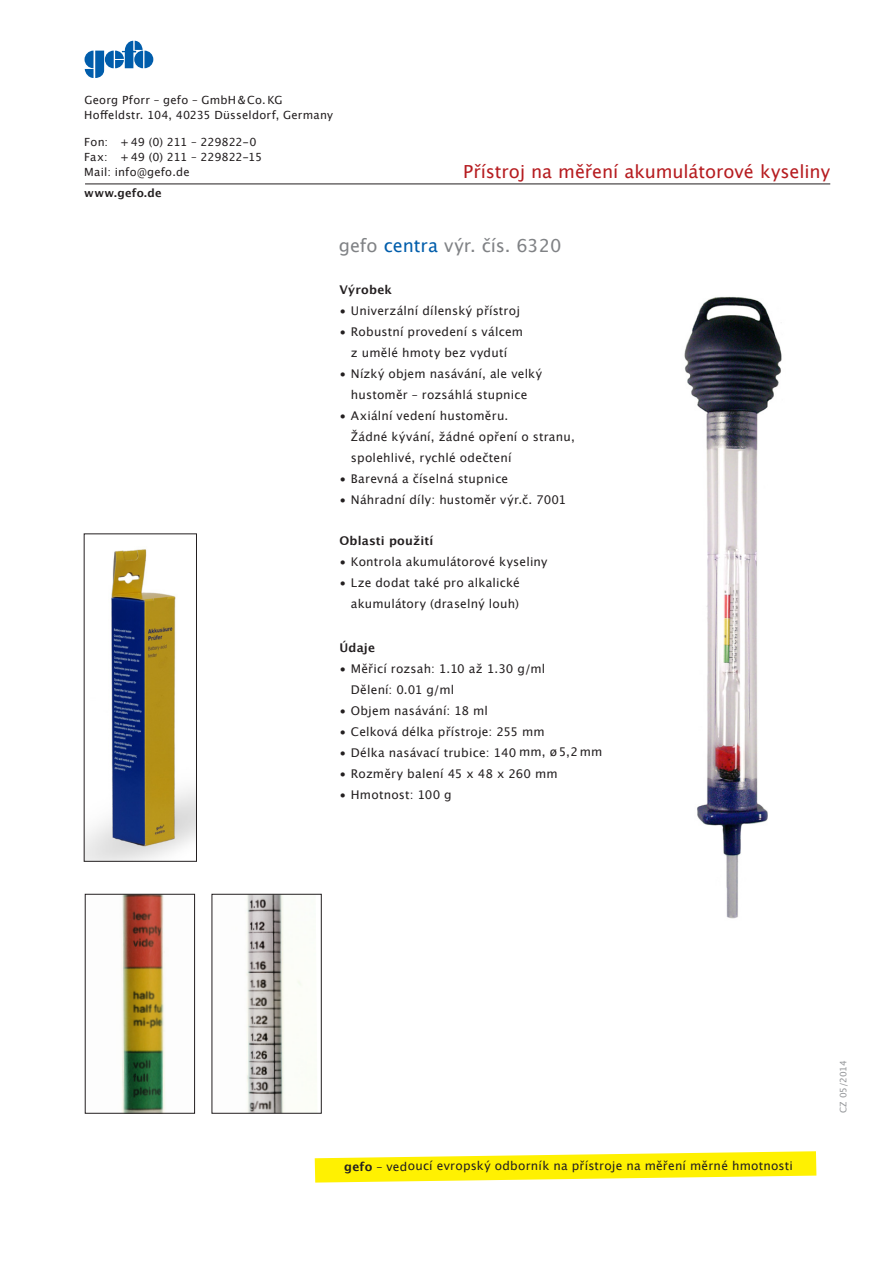
<style>
.page{position:relative;width:893px;height:1263px;background:#fff}
.page>*{position:absolute;margin:0;border:0;box-sizing:border-box;transform-origin:0 0}
.t1{font:18px "Lucida Grande";letter-spacing:-.005em;color:#b61c20}
.t2{font:18px "Lucida Grande";letter-spacing:-.005em;color:#808285}
.t3{font:12px/21px "Lucida Grande";letter-spacing:.015em;color:#231f20}
.t4{font:700 12px "Lucida Grande";letter-spacing:.02em;color:#231f20}
.t5{font:11.25px/15px "Lucida Grande";letter-spacing:.015em;color:#231f20}
.t6{font:700 11.25px "Lucida Grande";letter-spacing:.02em;color:#231f20}
.t7{font:9px "Lucida Grande";color:#939598}
.s1{color:#015dab}
.s2{font-weight:700}
</style>
<div class="page">
<svg style="left:85px;top:41px;width:68px;height:37px"></svg>
<img style="left:684px;top:296px;width:98px;height:623px">
<img style="left:86px;top:549px;width:109px;height:310px">
<div style="left:84px;top:534px;width:113px;height:327px;border:1px solid #231f20"></div>
<img style="left:122px;top:896px;width:43px;height:215px">
<div style="left:85px;top:894px;width:110px;height:219px;border:1px solid #231f20"></div>
<img style="left:246px;top:896px;width:57px;height:215px">
<svg style="left:315px;top:1151px;width:501px;height:31px"></svg>
<hr style="left:85px;top:184px;width:745px;height:1px;background:#231f20">
<p class="t5" style="left:84px;top:92px;width:250px">Georg Pforr – gefo – GmbH&amp;Co.KG<br>Hoffeldstr. 104, 40235 Düsseldorf, Germany</p>
<p class="t5" style="left:84px;top:135px;width:179px">Fon: +49 (0) 211 – 229822-0<br>Fax: +49 (0) 211 – 229822-15<br>Mail: info@gefo.de</p>
<p class="t6" style="left:84px;top:184px;width:79px">www.gefo.de</p>
<h1 class="t1" style="left:463px;top:161px;width:368px">Přístroj na měření akumulátorové kyseliny</h1>
<h1 class="t2" style="left:339px;top:235px;width:224px">gefo <span class="s1">centra</span> výr. čís. 6320</h1>
<p class="t4" style="left:339px;top:280px;width:54px">Výrobek</p>
<p class="t3" style="left:339px;top:300px;width:182px">• Univerzální dílenský přístroj</p>
<p class="t3" style="left:339px;top:321px;width:185px;text-align:center">• Robustní provedení s válcem z umělé hmoty bez vydutí</p>
<p class="t3" style="left:339px;top:363px;width:204px;text-align:center">• Nízký objem nasávání, ale velký hustoměr – rozsáhlá stupnice</p>
<p class="t3" style="left:351px;top:405px;width:225px;text-indent:-11px">• Axiální vedení hustoměru.<br>Žádné kývání, žádné opření o stranu, spolehlivé, rychlé odečtení</p>
<p class="t3" style="left:339px;top:468px;width:170px">• Barevná a číselná stupnice</p>
<p class="t3" style="left:339px;top:489px;width:228px">• Náhradní díly: hustoměr výr.č. 7001</p>
<p class="t4" style="left:339px;top:531px;width:95px">Oblasti použití</p>
<p class="t3" style="left:339px;top:552px;width:210px">• Kontrola akumulátorové kyseliny</p>
<p class="t3" style="left:339px;top:573px;width:182px;text-align:right">• Lze dodat také pro alkalické akumulátory (draselný louh)</p>
<p class="t4" style="left:339px;top:638px;width:37px">Údaje</p>
<p class="t3" style="left:351px;top:659px;width:196px;text-indent:-11px">• Měřicí rozsah: 1.10 až 1.30 g/ml<br>Dělení: 0.01 g/ml</p>
<p class="t3" style="left:339px;top:701px;width:150px">• Objem nasávání: 18 ml</p>
<p class="t3" style="left:339px;top:722px;width:207px">• Celková délka přístroje: 255 mm</p>
<p class="t3" style="left:339px;top:743px;width:264px">• Délka nasávací trubice: 140 mm, ø5,2mm</p>
<p class="t3" style="left:339px;top:764px;width:220px">• Rozměry balení 45 x 48 x 260 mm</p>
<p class="t3" style="left:339px;top:785px;width:114px">• Hmotnost: 100 g</p>
<p class="t3" style="left:344px;top:1155px;width:450px"><span class="s2">gefo</span> – vedoucí evropský odborník na přístroje na měření měrné hmotnosti</p>
<p class="t7" style="left:838px;top:1113px;width:54px;rotate:-90deg">CZ 05/2014</p>
</div>
